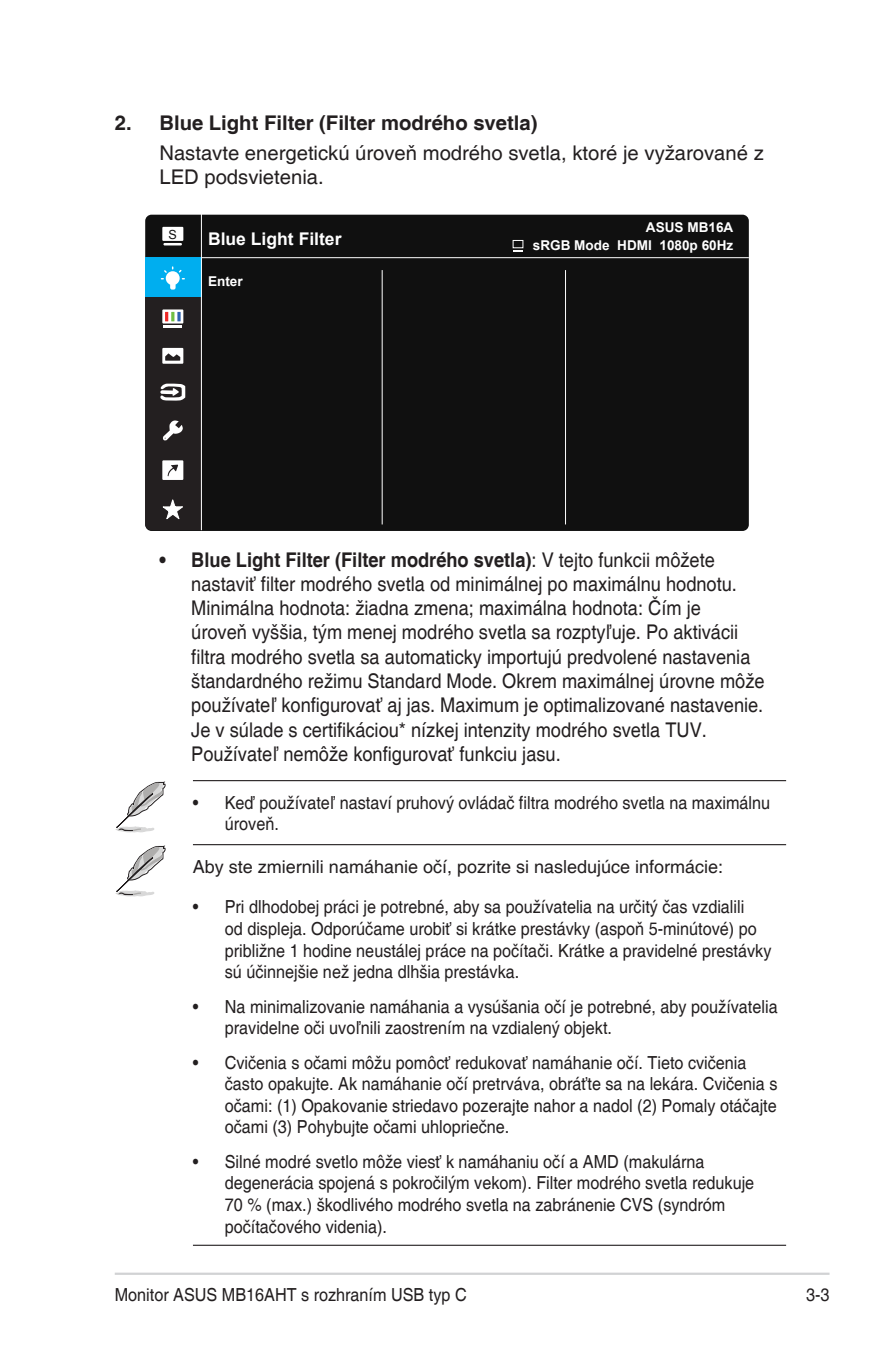
<style>
.page{position:relative;width:893px;height:1346px;background:#fff}
.page>*{position:absolute;margin:0;border:0;box-sizing:border-box;transform-origin:0 0}
.Body_Text_Indent{font:20.25px/24.3px "Helvetica";color:#231f20;scale:.9 1}
.Body_Text_Indent-2{font:20.25px/24.3px "Helvetica";color:#231f20}
.OSD_Item{font:700 20.25px "Helvetica";color:#231f20}
.Body_Text_Indent-3{font:18px/21.6px "Helvetica";color:#231f20;scale:.9 1}
.Body_Text_Indent-4{font:18px "Helvetica";color:#231f20}
.t1{font:700 17.55px "Arial";color:#fff}
.t2{font:700 13.5px "Arial";color:#fff}
.t3{font:12.6px "Arial";color:#101010}
.s1{font-weight:700}
</style>
<div class="page">
<hr style="left:115px;top:1272px;width:714px;height:3px;background:#d1d2d4">
<div style="left:145px;top:215px;width:604px;height:316px;background:#101010;border-radius:6px"></div>
<hr style="left:145px;top:257px;width:604px;height:1px;background:#fff">
<hr style="left:382px;top:270px;width:1px;height:254px;background:#fff">
<hr style="left:565px;top:270px;width:1px;height:254px;background:#fff">
<div style="left:162px;top:227px;width:21px;height:14px;background:#fff"></div>
<svg style="left:163px;top:243px;width:19px;height:2px"></svg>
<hr style="left:201px;top:213px;width:1px;height:317px;background:#fff">
<svg style="left:145px;top:257px;width:57px;height:273px;background:#364b54"></svg>
<div style="left:513px;top:240px;width:10px;height:8px;border:1px solid #fff"></div>
<hr style="left:193px;top:780px;width:593px;height:1px;background:#231f20">
<hr style="left:193px;top:844px;width:593px;height:1px;background:#231f20">
<hr style="left:193px;top:1244px;width:593px;height:2px;background:#231f20">
<svg style="left:115px;top:781px;width:51px;height:52px"></svg>
<svg style="left:115px;top:845px;width:51px;height:52px"></svg>
<p class="OSD_Item" style="left:115px;top:110px;width:424px">2. Blue Light Filter (Filter modrého svetla)</p>
<p class="Body_Text_Indent-2" style="left:159px;top:141px;width:606px">Nastavte energetickú úroveň modrého svetla, ktoré je vyžarované z<br>LED podsvietenia.</p>
<p class="t3" style="left:168px;top:226px;width:10px">S</p>
<p class="t1" style="left:208px;top:227px;width:135px">Blue Light Filter</p>
<p class="t2" style="left:208px;top:272px;width:36px">Enter</p>
<p class="t2" style="left:646px;top:218px;width:89px">ASUS MB16A</p>
<p class="t2" style="left:533px;top:236px;width:202px">sRGB Mode HDMI 1080p 60Hz</p>
<p class="Body_Text_Indent" style="left:191px;top:548px;width:638px;text-indent:-32px"><span class="s1">• Blue Light Filter (Filter modrého svetla)</span>: V tejto funkcii môžete nastaviť filter modrého svetla od minimálnej po maximálnu hodnotu.<br>Minimálna hodnota: žiadna zmena; maximálna hodnota: Čím je<br>úroveň vyššia, tým menej modrého svetla sa rozptyľuje. Po aktivácii filtra modrého svetla sa automaticky importujú predvolené nastavenia štandardného režimu Standard Mode. Okrem maximálnej úrovne môže používateľ konfigurovať aj jas. Maximum je optimalizované nastavenie.<br>Je v súlade s certifikáciou* nízkej intenzity modrého svetla TUV.<br>Používateľ nemôže konfigurovať funkciu jasu.</p>
<p class="Body_Text_Indent-3" style="left:225px;top:792px;width:607px;text-indent:-32px">• Keď používateľ nastaví pruhový ovládač filtra modrého svetla na maximálnu úroveň.</p>
<p class="Body_Text_Indent-4" style="left:193px;top:856px;width:532px">Aby ste zmiernili namáhanie očí, pozrite si nasledujúce informácie:</p>
<p class="Body_Text_Indent-3" style="left:225px;top:897px;width:609px;text-indent:-32px">• Pri dlhodobej práci je potrebné, aby sa používatelia na určitý čas vzdialili<br>od displeja. Odporúčame urobiť si krátke prestávky (aspoň 5-minútové) po približne 1 hodine neustálej práce na počítači. Krátke a pravidelné prestávky sú účinnejšie než jedna dlhšia prestávka.</p>
<p class="Body_Text_Indent-3" style="left:225px;top:996px;width:616px;text-indent:-32px">• Na minimalizovanie namáhania a vysúšania očí je potrebné, aby používatelia pravidelne oči uvoľnili zaostrením na vzdialený objekt.</p>
<p class="Body_Text_Indent-3" style="left:225px;top:1052px;width:616px;text-indent:-32px">• Cvičenia s očami môžu pomôcť redukovať namáhanie očí. Tieto cvičenia často opakujte. Ak namáhanie očí pretrváva, obráťte sa na lekára. Cvičenia s očami: (1) Opakovanie striedavo pozerajte nahor a nadol (2) Pomaly otáčajte očami (3) Pohybujte očami uhlopriečne.</p>
<p class="Body_Text_Indent-3" style="left:225px;top:1151px;width:590px;text-indent:-32px">• Silné modré svetlo môže viesť k namáhaniu očí a AMD (makulárna degenerácia spojená s pokročilým vekom). Filter modrého svetla redukuje 70 % (max.) škodlivého modrého svetla na zabránenie CVS (syndróm počítačového videnia).</p>
<p class="Body_Text_Indent-3" style="left:115px;top:1284px;width:393px">Monitor ASUS MB16AHT s rozhraním USB typ C</p>
<p class="Body_Text_Indent-3" style="left:806px;top:1284px;width:28px">3-3</p>
</div>
